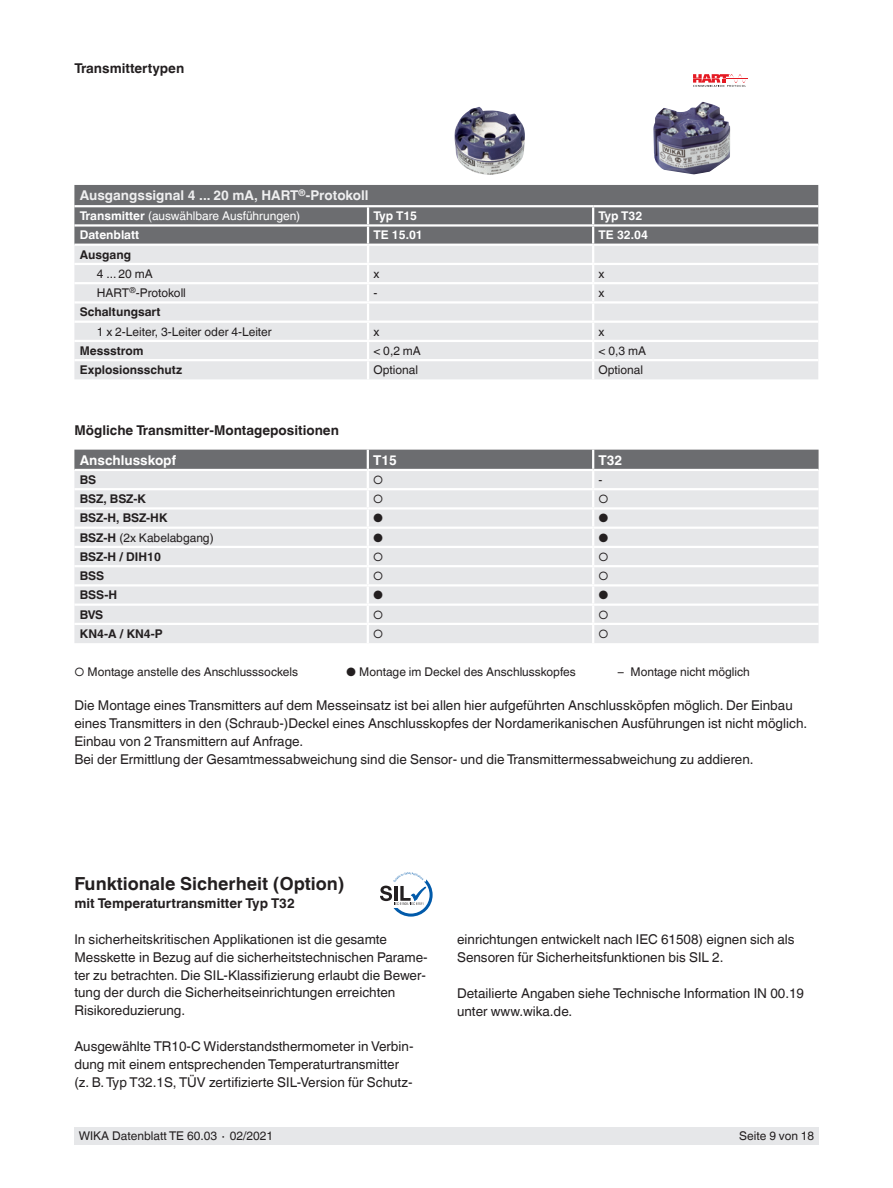
<style>
.page{position:relative;width:893px;height:1188px;background:#fff}
.page>*{position:absolute;margin:0;border:0;box-sizing:border-box;transform-origin:0 0}
.t1{font:700 18px "Helvetica World";color:#231f20}
.t2{font:13.5px/18px "Helvetica World";color:#231f20}
.t3{font:700 13.5px "Helvetica World";color:#231f20}
.t4{font:700 13.5px "Helvetica World";color:#efeff0}
.t5{font:700 13.5px "Helvetica World";color:#fff}
.t6{font:12px "Helvetica World";color:#231f20}
.t7{font:700 12px "Helvetica World";color:#231f20}
.t8{font:12px "Helvetica World";color:#fff}
.t9{font:700 12px "Helvetica World";color:#fff}
.s1{font-weight:700}
</style>
<div class="page">
<div style="left:74px;top:1128px;width:745px;height:17px;background:#e6e7e9"></div>
<svg style="left:74px;top:450px;width:745px;height:193px;background:#dcdddf"></svg>
<hr style="left:74px;top:469px;width:294px;height:2px;background:#fff">
<hr style="left:368px;top:469px;width:225px;height:2px;background:#fff">
<hr style="left:593px;top:469px;width:226px;height:2px;background:#fff">
<svg style="left:380px;top:872px;width:53px;height:45px"></svg>
<div style="left:74px;top:185px;width:744px;height:59px;background:#6c6d70"></div>
<div style="left:74px;top:246px;width:744px;height:133px;background:#e6e7e9"></div>
<hr style="left:368px;top:224px;width:225px;height:3px;background:#fff">
<hr style="left:593px;top:224px;width:225px;height:3px;background:#fff">
<hr style="left:74px;top:263px;width:294px;height:2px;background:#fff">
<hr style="left:368px;top:263px;width:225px;height:2px;background:#fff">
<hr style="left:593px;top:263px;width:225px;height:2px;background:#fff">
<hr style="left:74px;top:282px;width:294px;height:2px;background:#fff">
<hr style="left:368px;top:282px;width:225px;height:2px;background:#fff">
<hr style="left:593px;top:282px;width:225px;height:2px;background:#fff">
<hr style="left:74px;top:301px;width:294px;height:3px;background:#fff">
<hr style="left:368px;top:301px;width:225px;height:3px;background:#fff">
<hr style="left:593px;top:301px;width:225px;height:3px;background:#fff">
<hr style="left:74px;top:321px;width:294px;height:2px;background:#fff">
<hr style="left:368px;top:321px;width:225px;height:2px;background:#fff">
<hr style="left:593px;top:321px;width:225px;height:2px;background:#fff">
<hr style="left:74px;top:340px;width:294px;height:2px;background:#fff">
<hr style="left:368px;top:340px;width:225px;height:2px;background:#fff">
<hr style="left:593px;top:340px;width:225px;height:2px;background:#fff">
<hr style="left:74px;top:359px;width:294px;height:2px;background:#fff">
<hr style="left:368px;top:359px;width:225px;height:2px;background:#fff">
<hr style="left:593px;top:359px;width:225px;height:2px;background:#fff">
<svg style="left:592px;top:207px;width:2px;height:172px"></svg>
<hr style="left:74px;top:205px;width:294px;height:2px;background:#fff">
<hr style="left:74px;top:224px;width:294px;height:3px;background:#fff">
<hr style="left:368px;top:205px;width:225px;height:2px;background:#fff">
<hr style="left:593px;top:205px;width:225px;height:2px;background:#fff">
<svg style="left:367px;top:207px;width:2px;height:172px"></svg>
<img style="left:454px;top:107px;width:71px;height:68px">
<img style="left:653px;top:102px;width:77px;height:72px">
<svg style="left:693px;top:74px;width:55px;height:13px"></svg>
<p class="t3" style="left:74px;top:61px;width:111px">Transmittertypen</p>
<p class="t4" style="left:80px;top:187px;width:290px">Ausgangssignal 4 ... 20 mA, HART<sup>®</sup>-Protokoll</p>
<p class="t8" style="left:80px;top:209px;width:222px"><span class="s1">Transmitter</span> (auswählbare Ausführungen)</p>
<p class="t9" style="left:373px;top:209px;width:45px">Typ T15</p>
<p class="t9" style="left:598px;top:209px;width:45px">Typ T32</p>
<p class="t9" style="left:80px;top:228px;width:61px">Datenblatt</p>
<p class="t9" style="left:373px;top:228px;width:51px">TE 15.01</p>
<p class="t9" style="left:598px;top:228px;width:51px">TE 32.04</p>
<p class="t7" style="left:80px;top:247px;width:53px">Ausgang</p>
<p class="t6" style="left:97px;top:267px;width:58px">4 ... 20 mA</p>
<p class="t6" style="left:373px;top:267px;width:7px">x</p>
<p class="t6" style="left:598px;top:267px;width:7px">x</p>
<p class="t6" style="left:97px;top:286px;width:91px">HART<sup>®</sup>-Protokoll</p>
<p class="t6" style="left:373px;top:286px;width:5px">-</p>
<p class="t6" style="left:598px;top:286px;width:7px">x</p>
<p class="t7" style="left:80px;top:305px;width:82px">Schaltungsart</p>
<p class="t6" style="left:97px;top:324px;width:177px">1 x 2-Leiter, 3-Leiter oder 4-Leiter</p>
<p class="t6" style="left:373px;top:324px;width:7px">x</p>
<p class="t6" style="left:598px;top:324px;width:7px">x</p>
<p class="t7" style="left:80px;top:344px;width:65px">Messstrom</p>
<p class="t6" style="left:373px;top:344px;width:49px">&lt; 0,2 mA</p>
<p class="t6" style="left:598px;top:344px;width:49px">&lt; 0,3 mA</p>
<p class="t7" style="left:80px;top:363px;width:104px">Explosionsschutz</p>
<p class="t6" style="left:373px;top:363px;width:46px">Optional</p>
<p class="t6" style="left:598px;top:363px;width:46px">Optional</p>
<p class="t3" style="left:74px;top:422px;width:266px">Mögliche Transmitter-Montagepositionen</p>
<p class="t5" style="left:80px;top:452px;width:98px">Anschlusskopf</p>
<p class="t5" style="left:373px;top:452px;width:25px">T15</p>
<p class="t5" style="left:598px;top:452px;width:25px">T32</p>
<p class="t7" style="left:80px;top:473px;width:18px">BS</p>
<p class="t6" style="left:373px;top:473px;width:12px">○</p>
<p class="t6" style="left:598px;top:473px;width:5px">-</p>
<p class="t7" style="left:80px;top:492px;width:68px">BSZ, BSZ-K</p>
<p class="t6" style="left:373px;top:492px;width:12px">○</p>
<p class="t6" style="left:598px;top:492px;width:12px">○</p>
<p class="t7" style="left:80px;top:511px;width:89px">BSZ-H, BSZ-HK</p>
<p class="t6" style="left:373px;top:511px;width:12px">●</p>
<p class="t6" style="left:598px;top:511px;width:12px">●</p>
<p class="t6" style="left:80px;top:530px;width:135px"><span class="s1">BSZ-H</span> (2x Kabelabgang)</p>
<p class="t6" style="left:373px;top:530px;width:12px">●</p>
<p class="t6" style="left:599px;top:530px;width:12px">●</p>
<p class="t7" style="left:80px;top:550px;width:83px">BSZ-H / DIH10</p>
<p class="t6" style="left:373px;top:550px;width:12px">○</p>
<p class="t6" style="left:599px;top:550px;width:12px">○</p>
<p class="t7" style="left:80px;top:569px;width:26px">BSS</p>
<p class="t6" style="left:373px;top:569px;width:12px">○</p>
<p class="t6" style="left:599px;top:569px;width:12px">○</p>
<p class="t7" style="left:80px;top:588px;width:39px">BSS-H</p>
<p class="t6" style="left:373px;top:588px;width:12px">●</p>
<p class="t6" style="left:599px;top:588px;width:12px">●</p>
<p class="t7" style="left:80px;top:607px;width:25px">BVS</p>
<p class="t6" style="left:373px;top:607px;width:12px">○</p>
<p class="t6" style="left:599px;top:607px;width:12px">○</p>
<p class="t7" style="left:80px;top:627px;width:85px">KN4-A / KN4-P</p>
<p class="t6" style="left:373px;top:627px;width:12px">○</p>
<p class="t6" style="left:599px;top:627px;width:12px">○</p>
<p class="t6" style="left:75px;top:664px;width:225px">○ Montage anstelle des Anschlusssockels</p>
<p class="t6" style="left:346px;top:664px;width:231px">● Montage im Deckel des Anschlusskopfes</p>
<p class="t6" style="left:618px;top:664px;width:133px">– Montage nicht möglich</p>
<p class="t2" style="left:74px;top:696px;width:734px">Die Montage eines Transmitters auf dem Messeinsatz ist bei allen hier aufgeführten Anschlussköpfen möglich. Der Einbau eines Transmitters in den (Schraub-)Deckel eines Anschlusskopfes der Nordamerikanischen Ausführungen ist nicht möglich.<br>Einbau von 2 Transmittern auf Anfrage.<br>Bei der Ermittlung der Gesamtmessabweichung sind die Sensor- und die Transmittermessabweichung zu addieren.</p>
<h1 class="t1" style="left:74px;top:873px;width:272px">Funktionale Sicherheit (Option)</h1>
<p class="t3" style="left:74px;top:895px;width:222px">mit Temperaturtransmitter Typ T32</p>
<p class="t2" style="left:74px;top:930px;width:355px">In sicherheitskritischen Applikationen ist die gesamte Messkette in Bezug auf die sicherheitstechnischen Parame&shy;ter zu betrachten. Die SIL-Klassifizierung erlaubt die Bewer&shy;tung der durch die Sicherheitseinrichtungen erreichten Risikoreduzierung.</p>
<p class="t2" style="left:74px;top:1038px;width:341px">Ausgewählte TR10-C Widerstandsthermometer in Verbin&shy;dung mit einem entsprechenden Temperaturtransmitter (z. B. Typ T32.1S, TÜV zertifizierte SIL-Version für Schutz-</p>
<p class="t2" style="left:457px;top:930px;width:339px">einrichtungen entwickelt nach IEC 61508) eignen sich als<br>Sensoren für Sicherheitsfunktionen bis SIL 2.</p>
<p class="t2" style="left:457px;top:984px;width:349px">Detailierte Angaben siehe Technische Information IN 00.19 unter www.wika.de.</p>
<p class="t6" style="left:79px;top:1129px;width:196px">WIKA Datenblatt TE 60.03 ∙ 02/2021</p>
<p class="t6" style="left:739px;top:1129px;width:77px">Seite 9 von 18</p>
</div>
